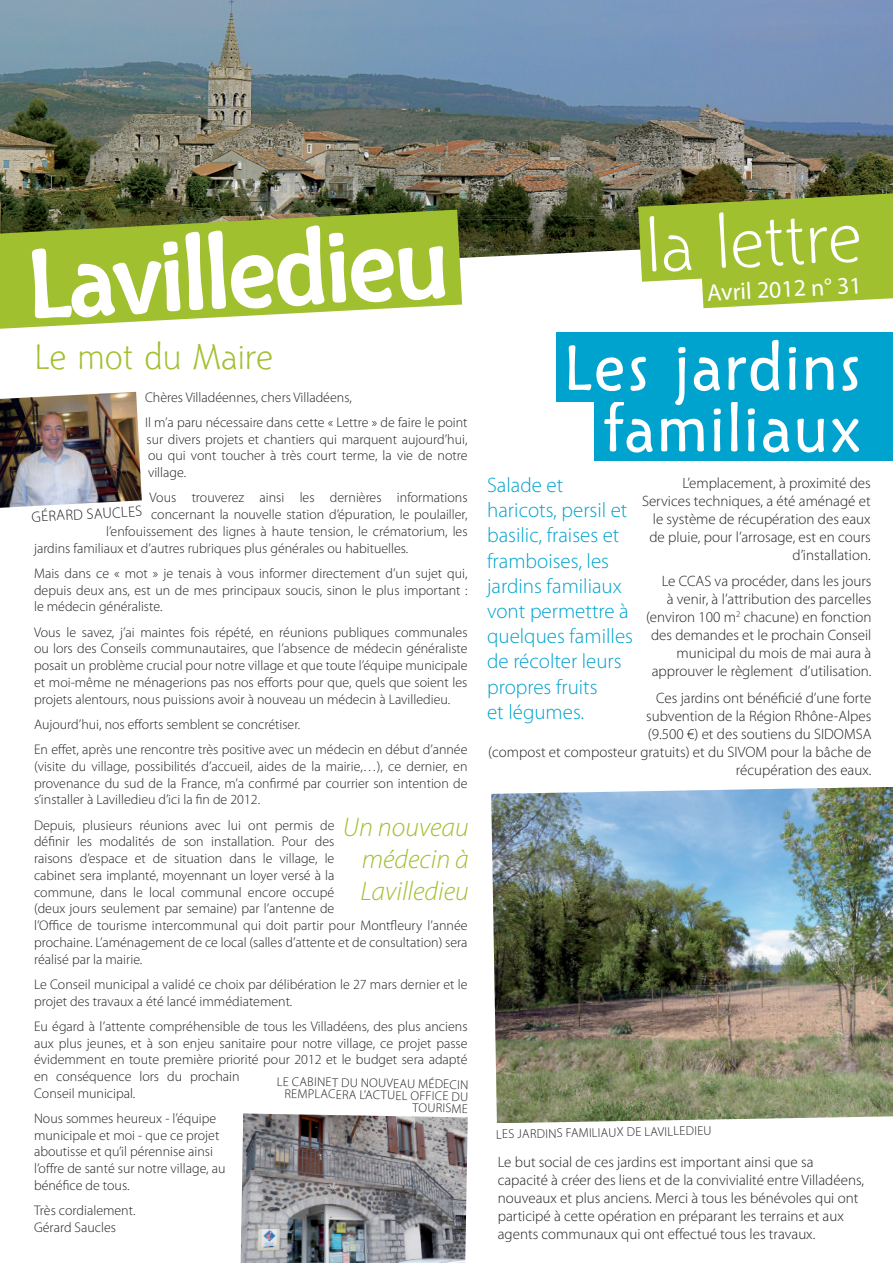
<style>
.page{position:relative;width:893px;height:1263px;background:#fff}
.page>*{position:absolute;margin:0;border:0;box-sizing:border-box;transform-origin:0 0}
.t1{font:101.25px "Talking Five";color:#fff}
.t2{font:100 72px "Talking Five";color:#fff}
.t3{font:300 64.95px "Talking Five";color:#fff}
.t4{font:100 36px "Talking Five";letter-spacing:-.05em;color:#a1c030}
.t5{font:italic 300 27px/32.4px "Myriad Pro";color:#a1c030;text-align:justify}
.t6{font:24px "Myriad Pro";color:#fff}
.t7{font:300 21px/25.2px "Myriad Pro";color:#00a2ce}
.t8{font:300 15px/18px "Myriad Pro";color:#231f20;text-align:right}
.t9{font:300 13.95px/16.8px "Myriad Pro";color:#231f20}
.t10{font:300 12.9px/12px "Myriad Pro";color:#231f20;text-align:right}
</style>
<div class="page">
<img style="left:0;top:0;width:893px;height:258px">
<img style="left:0;top:392px;width:142px;height:116px">
<svg style="left:638px;top:193px;width:255px;height:115px"></svg>
<svg style="left:0;top:210px;width:462px;height:119px;fill:#a1c030"></svg>
<div style="left:594px;top:392px;width:299px;height:69px;background:#00a2ce"></div>
<div style="left:556px;top:332px;width:337px;height:69px;background:#00a2ce"></div>
<img style="left:241px;top:1113px;width:227px;height:150px">
<img style="left:491px;top:787px;width:402px;height:336px">
<p class="t1" style="left:24px;top:225px;width:426px;rotate:-3deg">Lavilledieu</p>
<p class="t4" style="left:34px;top:336px;width:242px">Le mot du Maire</p>
<p class="t9" style="left:145px;top:384px;width:324px;line-height:25.2px">Chères Villadéennes, chers Villadéens,<br>Il m’a paru nécessaire dans cette « Lettre » de faire le point</p>
<p class="t9" style="left:147px;top:430px;width:322px;text-align:justify">sur divers projets et chantiers qui marquent aujourd’hui, ou qui vont toucher à très court terme, la vie de notre village.</p>
<p class="t9" style="left:150px;top:489px;width:319px">Vous trouverez ainsi les dernières informations</p>
<p class="t9" style="left:151px;top:506px;width:318px">concernant la nouvelle station d’épuration, le poulailler,</p>
<p class="t9" style="left:106px;top:523px;width:363px">l’enfouissement des lignes à haute tension, le crématorium, les</p>
<p class="t9" style="left:34px;top:539px;width:376px">jardins familiaux et d’autres rubriques plus générales ou habituelles.</p>
<p class="t9" style="left:34px;top:565px;width:435px;text-align:justify">Mais dans ce « mot » je tenais à vous informer directement d’un sujet qui, depuis deux ans, est un de mes principaux soucis, sinon le plus important : le médecin généraliste.</p>
<p class="t9" style="left:34px;top:623px;width:435px;text-align:justify">Vous le savez, j’ai maintes fois répété, en réunions publiques communales ou lors des Conseils communautaires, que l’absence de médecin généraliste posait un problème crucial pour notre village et que toute l’équipe municipale et moi-même ne ménagerions pas nos efforts pour que, quels que soient les projets alentours, nous puissions avoir à nouveau un médecin à Lavilledieu.</p>
<p class="t9" style="left:34px;top:711px;width:435px;line-height:25.2px">Aujourd’hui, nos efforts semblent se concrétiser.<br>En effet, après une rencontre très positive avec un médecin en début d’année</p>
<p class="t9" style="left:34px;top:758px;width:435px;text-align:justify">(visite du village, possibilités d’accueil, aides de la mairie,…), ce dernier, en provenance du sud de la France, m’a confirmé par courrier son intention de s’installer à Lavilledieu d’ici la fin de 2012.</p>
<p class="t9" style="left:34px;top:816px;width:435px">Depuis, plusieurs réunions avec lui ont permis de<br>définir les modalités de son installation. Pour des<br>raisons d’espace et de situation dans le village, le<br>cabinet sera implanté, moyennant un loyer versé à la<br>commune, dans le local communal encore occupé<br>(deux jours seulement par semaine) par l’antenne de<br>l’Office de tourisme intercommunal qui doit partir pour Montfleury l’année prochaine. L’aménagement de ce local (salles d’attente et de consultation) sera réalisé par la mairie.</p>
<p class="t9" style="left:34px;top:975px;width:435px">Le Conseil municipal a validé ce choix par délibération le 27 mars dernier et le projet des travaux a été lancé immédiatement.</p>
<p class="t9" style="left:34px;top:1017px;width:435px">Eu égard à l’attente compréhensible de tous les Villadéens, des plus anciens aux plus jeunes, et à son enjeu sanitaire pour notre village, ce projet passe évidemment en toute première priorité pour 2012 et le budget sera adapté en conséquence lors du prochain<br>Conseil municipal.</p>
<p class="t9" style="left:34px;top:1110px;width:193px">Nous sommes heureux - l’équipe municipale et moi - que ce projet aboutisse et qu’il pérennise ainsi l’offre de santé sur notre village, au bénéfice de tous.</p>
<p class="t9" style="left:34px;top:1202px;width:103px">Très cordialement.<br>Gérard Saucles</p>
<p class="t8" style="left:31px;top:508px;width:112px;rotate:-3deg">GÉRARD SAUCLES</p>
<p class="t5" style="left:360px;top:810px;width:110px;text-indent:-18px">Un nouveau médecin à Lavilledieu</p>
<p class="t10" style="left:277px;top:1075px;width:193px;rotate:1deg">LE CABINET DU NOUVEAU MÉDECIN<br>REMPLACERA L’ACTUEL OFFICE DU<br>TOURISME</p>
<p class="t2" style="left:642px;top:206px;width:221px;rotate:-3deg">la lettre</p>
<p class="t6" style="left:706px;top:278px;width:157px;rotate:-3deg">Avril 2012 n° 31</p>
<p class="t3" style="left:564px;top:331px;width:300px">Les jardins</p>
<p class="t3" style="left:602px;top:392px;width:262px">familiaux</p>
<p class="t8" style="left:642px;top:473px;width:230px">L’emplacement, à proximité des<br>Services techniques, a été aménagé et le système de récupération des eaux de pluie, pour l’arrosage, est en cours d’installation.</p>
<p class="t8" style="left:646px;top:572px;width:227px">Le CCAS va procéder, dans les jours<br>à venir, à l’attribution des parcelles (environ 100 m<sup>2</sup> chacune) en fonction des demandes et le prochain Conseil municipal du mois de mai aura à approuver le règlement d’utilisation.</p>
<p class="t8" style="left:488px;top:688px;width:385px">Ces jardins ont bénéficié d’une forte<br>subvention de la Région Rhône-Alpes<br>(9.500 €) et des soutiens du SIDOMSA<br>(compost et composteur gratuits) et du SIVOM pour la bâche de récupération des eaux.</p>
<p class="t7" style="left:487px;top:472px;width:147px">Salade et haricots, persil et basilic, fraises et framboises, les jardins familiaux vont permettre à quelques familles de récolter leurs propres fruits<br>et légumes.</p>
<p class="t10" style="left:496px;top:1128px;width:217px;rotate:-1deg">LES JARDINS FAMILIAUX DE LAVILLEDIEU</p>
<p class="t8" style="left:498px;top:1153px;width:368px;text-align:left">Le but social de ces jardins est important ainsi que sa capacité à créer des liens et de la convivialité entre Villadéens, nouveaux et plus anciens. Merci à tous les bénévoles qui ont participé à cette opération en préparant les terrains et aux agents communaux qui ont effectué tous les travaux.</p>
</div>
